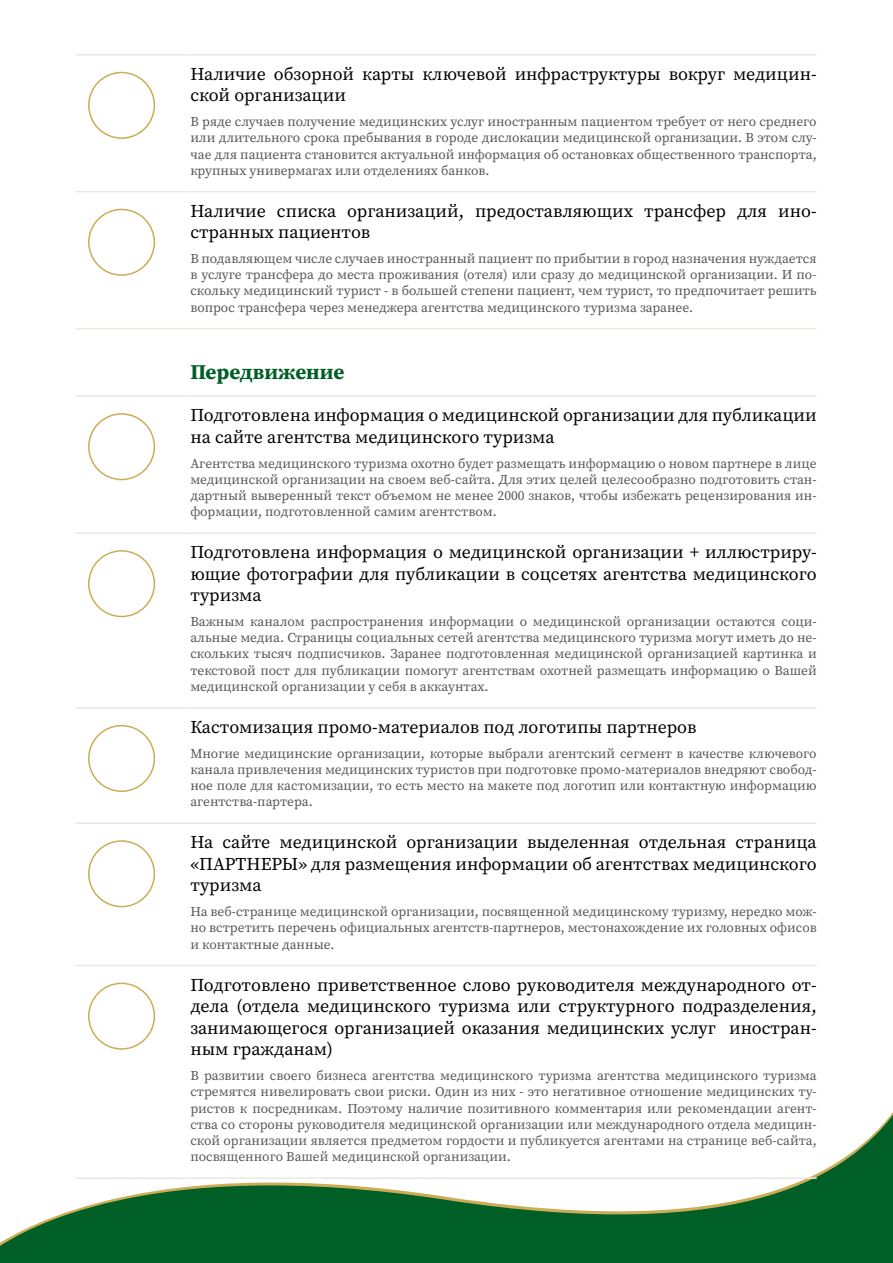
<style>
.page{position:relative;width:893px;height:1263px;background:#fff}
.page>*{position:absolute;margin:0;border:0;box-sizing:border-box;transform-origin:0 0}
.t1{font:700 21px "Source Serif Pro";color:#005f26}
.t2{font:18px/21.6px "Source Serif Pro";color:#000}
.t3{font:13.5px/16.2px "Source Serif Pro";color:#575756;text-align:justify}
</style>
<div class="page">
<svg style="left:0;top:1115px;width:893px;height:148px"></svg>
<hr style="left:75px;top:54px;width:115px;height:2px;background:#eae9e2">
<hr style="left:190px;top:54px;width:627px;height:2px;background:#eae9e2">
<hr style="left:75px;top:191px;width:115px;height:1px;background:#eae9e2">
<hr style="left:190px;top:191px;width:627px;height:1px;background:#eae9e2">
<hr style="left:75px;top:328px;width:115px;height:1px;background:#eae9e2">
<hr style="left:190px;top:328px;width:627px;height:1px;background:#eae9e2">
<hr style="left:75px;top:395px;width:115px;height:2px;background:#eae9e2">
<hr style="left:190px;top:395px;width:627px;height:2px;background:#eae9e2">
<hr style="left:75px;top:532px;width:115px;height:2px;background:#eae9e2">
<hr style="left:190px;top:532px;width:627px;height:2px;background:#eae9e2">
<hr style="left:75px;top:707px;width:115px;height:2px;background:#eae9e2">
<hr style="left:190px;top:707px;width:627px;height:2px;background:#eae9e2">
<hr style="left:75px;top:822px;width:115px;height:2px;background:#eae9e2">
<hr style="left:190px;top:822px;width:627px;height:2px;background:#eae9e2">
<hr style="left:75px;top:965px;width:115px;height:1px;background:#eae9e2">
<hr style="left:190px;top:965px;width:627px;height:1px;background:#eae9e2">
<hr style="left:75px;top:1177px;width:115px;height:2px;background:#eae9e2">
<hr style="left:190px;top:1177px;width:627px;height:2px;background:#eae9e2">
<div style="left:88px;top:72px;width:67px;height:67px;border:2px solid #ccac55;border-radius:50%"></div>
<div style="left:88px;top:209px;width:67px;height:67px;border:2px solid #ccac55;border-radius:50%"></div>
<div style="left:88px;top:413px;width:67px;height:67px;border:2px solid #ccac55;border-radius:50%"></div>
<div style="left:88px;top:550px;width:67px;height:67px;border:2px solid #ccac55;border-radius:50%"></div>
<div style="left:88px;top:725px;width:67px;height:67px;border:2px solid #ccac55;border-radius:50%"></div>
<div style="left:88px;top:840px;width:67px;height:67px;border:2px solid #ccac55;border-radius:50%"></div>
<div style="left:88px;top:982px;width:67px;height:68px;border:2px solid #ccac55;border-radius:50%"></div>
<h2 class="t2" style="left:190px;top:63px;width:628px">Наличие обзорной карты ключевой инфраструктуры вокруг медицин&shy;ской организации</h2>
<p class="t3" style="left:190px;top:113px;width:628px">В ряде случаев получение медицинских услуг иностранным пациентом требует от него среднего или длительного срока пребывания в городе дислокации медицинской организации. В этом слу&shy;чае для пациента становится актуальной информация об остановках общественного транспорта, крупных универмагах или отделениях банков.</p>
<h2 class="t2" style="left:190px;top:200px;width:628px">Наличие списка организаций, предоставляющих трансфер для ино&shy;странных пациентов</h2>
<p class="t3" style="left:190px;top:250px;width:628px">В подавляющем числе случаев иностранный пациент по прибытии в город назначения нуждается в услуге трансфера до места проживания (отеля) или сразу до медицинской организации. И по&shy;скольку медицинский турист - в большей степени пациент, чем турист, то предпочитает решить вопрос трансфера через менеджера агентства медицинского туризма заранее.</p>
<h1 class="t1" style="left:190px;top:358px;width:156px">Передвижение</h1>
<h2 class="t2" style="left:190px;top:404px;width:628px">Подготовлена информация о медицинской организации для публикации на сайте агентства медицинского туризма</h2>
<p class="t3" style="left:190px;top:455px;width:628px">Агентства медицинского туризма охотно будет размещать информацию о новом партнере в лице медицинской организации на своем веб-сайта. Для этих целей целесообразно подготовить стан&shy;дартный выверенный текст объемом не менее 2000 знаков, чтобы избежать рецензирования ин&shy;формации, подготовленной самим агентством.</p>
<h2 class="t2" style="left:190px;top:541px;width:628px;text-align:justify">Подготовлена информация о медицинской организации + иллюстриру&shy;ющие фотографии для публикации в соцсетях агентства медицинского туризма</h2>
<p class="t3" style="left:190px;top:613px;width:628px">Важным каналом распространения информации о медицинской организации остаются соци&shy;альные медиа. Страницы социальных сетей агентства медицинского туризма могут иметь до не&shy;скольких тысяч подписчиков. Заранее подготовленная медицинской организацией картинка и текстовой пост для публикации помогут агентствам охотней размещать информацию о Вашей медицинской организации у себя в аккаунтах.</p>
<h2 class="t2" style="left:190px;top:716px;width:508px">Кастомизация промо-материалов под логотипы партнеров</h2>
<p class="t3" style="left:190px;top:745px;width:628px">Многие медицинские организации, которые выбрали агентский сегмент в качестве ключевого канала привлечения медицинских туристов при подготовке промо-материалов внедряют свобод&shy;ное поле для кастомизации, то есть место на макете под логотип или контактную информацию агентства-партера.</p>
<h2 class="t2" style="left:190px;top:831px;width:628px;text-align:justify">На сайте медицинской организации выделенная отдельная страница «ПАРТНЕРЫ» для размещения информации об агентствах медицинского туризма</h2>
<p class="t3" style="left:190px;top:903px;width:628px">На веб-странице медицинской организации, посвященной медицинскому туризму, нередко мож&shy;но встретить перечень официальных агентств-партнеров, местонахождение их головных офисов и контактные данные.</p>
<h2 class="t2" style="left:190px;top:974px;width:628px;text-align:justify">Подготовлено приветственное слово руководителя международного от&shy;дела (отдела медицинского туризма или структурного подразделения, занимающегося организацией оказания медицинских услуг иностран&shy;ным гражданам)</h2>
<p class="t3" style="left:190px;top:1067px;width:628px">В развитии своего бизнеса агентства медицинского туризма агентства медицинского туризма стремятся нивелировать свои риски. Один из них - это негативное отношение медицинских ту&shy;ристов к посредникам. Поэтому наличие позитивного комментария или рекомендации агент&shy;ства со стороны руководителя медицинской организации или международного отдела медицин&shy;ской организации является предметом гордости и публикуется агентами на странице веб-сайта, посвященного Вашей медицинской организации.</p>
</div>
